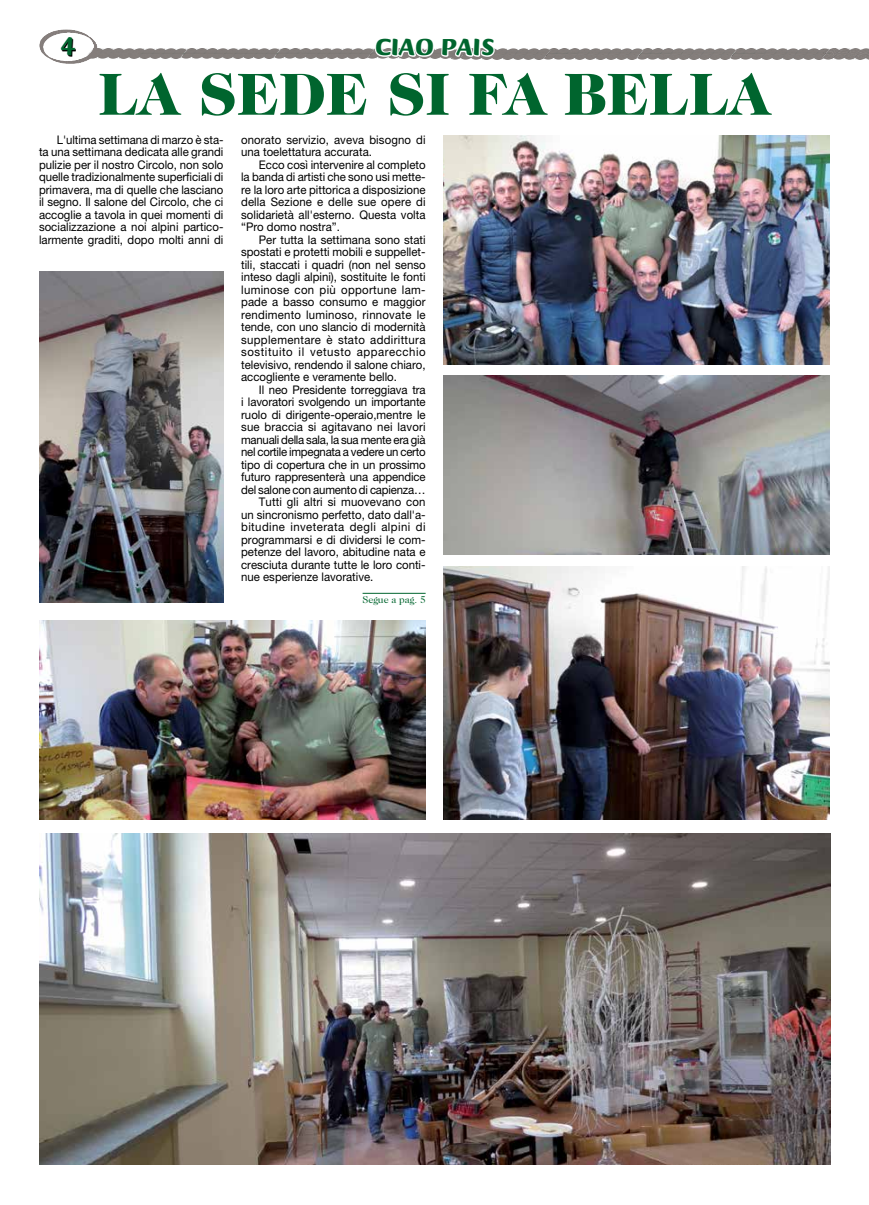
<style>
.page{position:relative;width:869px;height:1205px;background:#fff}
.page>*{position:absolute;margin:0;border:0;box-sizing:border-box;transform-origin:0 0}
.t1{font:900 60px "Caslon 224 Std";color:#00652e}
.t2{font:700 27.5px "Briem Script Std";color:#00652e}
.t3{font:900 25px "Briem Script Std";color:#00652e}
.t4{font:11.88px/12.5px "Helvetica Neue LT Std";color:#000;text-align:justify;scale:.96 1}
.t5{font:11.88px "Helvetica Neue LT Std";letter-spacing:-.02em;color:#000;scale:.96 1}
.t6{font:11.88px "Helvetica Neue LT Std";letter-spacing:.035em;color:#000;scale:.96 1}
.t7{font:10px "Caslon Two Twenty Four";color:#00652e}
</style>
<div class="page">
<img style="left:736px;top:49px;width:86px;height:10px">
<img style="left:643px;top:49px;width:93px;height:10px">
<img style="left:550px;top:49px;width:93px;height:10px">
<img style="left:496px;top:49px;width:54px;height:10px">
<img style="left:281px;top:49px;width:92px;height:10px">
<img style="left:187px;top:49px;width:94px;height:10px">
<img style="left:97px;top:49px;width:90px;height:10px">
<img style="left:822px;top:49px;width:46px;height:10px">
<svg style="left:39px;top:30px;width:58px;height:34px"></svg>
<img style="left:443px;top:566px;width:386px;height:254px">
<img style="left:39px;top:833px;width:791px;height:331px">
<img style="left:443px;top:375px;width:386px;height:179px">
<img style="left:39px;top:271px;width:184px;height:331px">
<img style="left:39px;top:620px;width:386px;height:200px">
<img style="left:443px;top:135px;width:386px;height:229px">
<hr style="left:362px;top:593px;width:63px;height:1px;background:#00652e">
<svg style="left:373px;top:48px;width:123px;height:11px"></svg>
<h2 class="t2" style="left:60px;top:31px;width:17px">4</h2>
<h3 class="t3" style="left:375px;top:33px;width:121px">CIAO PAIS</h3>
<h1 class="t1" style="left:98px;top:59px;width:673px">LA SEDE SI FA BELLA</h1>
<p class="t4" style="left:39px;top:133px;width:193px;text-indent:18px">L'ultima settimana di marzo è sta&shy;ta una settimana dedicata alle grandi pulizie per il nostro Circolo, non solo quelle tradizionalmente superficiali di primavera, ma di quelle che lasciano il segno. Il salone del Circolo, che ci accoglie a tavola in quei momenti di socializzazione a noi alpini partico&shy;larmente graditi, dopo molti anni di</p>
<p class="t4" style="left:241px;top:133px;width:193px">onorato servizio, aveva bisogno di una toelettatura accurata.</p>
<p class="t4" style="left:241px;top:158px;width:193px;text-indent:18px">Ecco così intervenire al completo la banda di artisti che sono usi mette&shy;re la loro arte pittorica a disposizione della Sezione e delle sue opere di solidarietà all'esterno. Questa volta “Pro domo nostra”.</p>
<p class="t4" style="left:241px;top:233px;width:194px;text-indent:18px">Per tutta la settimana sono stati spostati e protetti mobili e suppellet&shy;tili, staccati i quadri (non nel senso inteso dagli alpini), sostituite le fonti luminose con più opportune lam&shy;pade a basso consumo e maggior rendimento luminoso, rinnovate le tende, con uno slancio di modernità supplementare è stato addirittura sostituito il vetusto apparecchio televisivo, rendendo il salone chiaro, accogliente e veramente bello.</p>
<p class="t4" style="left:259px;top:383px;width:175px">Il neo Presidente torreggiava tra</p>
<p class="t4" style="left:241px;top:396px;width:193px">i lavoratori svolgendo un importante</p>
<p class="t4" style="left:241px;top:408px;width:194px">ruolo di dirigente-operaio,mentre le</p>
<p class="t4" style="left:241px;top:421px;width:193px">sue braccia si agitavano nei lavori</p>
<p class="t5" style="left:241px;top:432px;width:193px">manuali della sala, la sua mente era già</p>
<p class="t5" style="left:241px;top:445px;width:194px">nel cortile impegnata a vedere un certo</p>
<p class="t4" style="left:241px;top:458px;width:193px">tipo di copertura che in un prossimo</p>
<p class="t4" style="left:241px;top:471px;width:194px">futuro rappresenterà una appendice</p>
<p class="t4" style="left:241px;top:483px;width:193px">del salone con aumento di capienza…</p>
<p class="t4" style="left:259px;top:496px;width:175px">Tutti gli altri si muovevano con</p>
<p class="t4" style="left:241px;top:508px;width:193px">un sincronismo perfetto, dato dall'a-</p>
<p class="t6" style="left:241px;top:520px;width:193px">bitudine inveterata degli alpini di</p>
<p class="t4" style="left:241px;top:533px;width:193px">programmarsi e di dividersi le com-</p>
<p class="t4" style="left:241px;top:546px;width:193px">petenze del lavoro, abitudine nata e</p>
<p class="t4" style="left:241px;top:558px;width:193px">cresciuta durante tutte le loro conti-</p>
<p class="t4" style="left:241px;top:571px;width:139px">nue esperienze lavorative.</p>
<p class="t7" style="left:362px;top:593px;width:64px">Segue a pag. 5</p>
</div>
